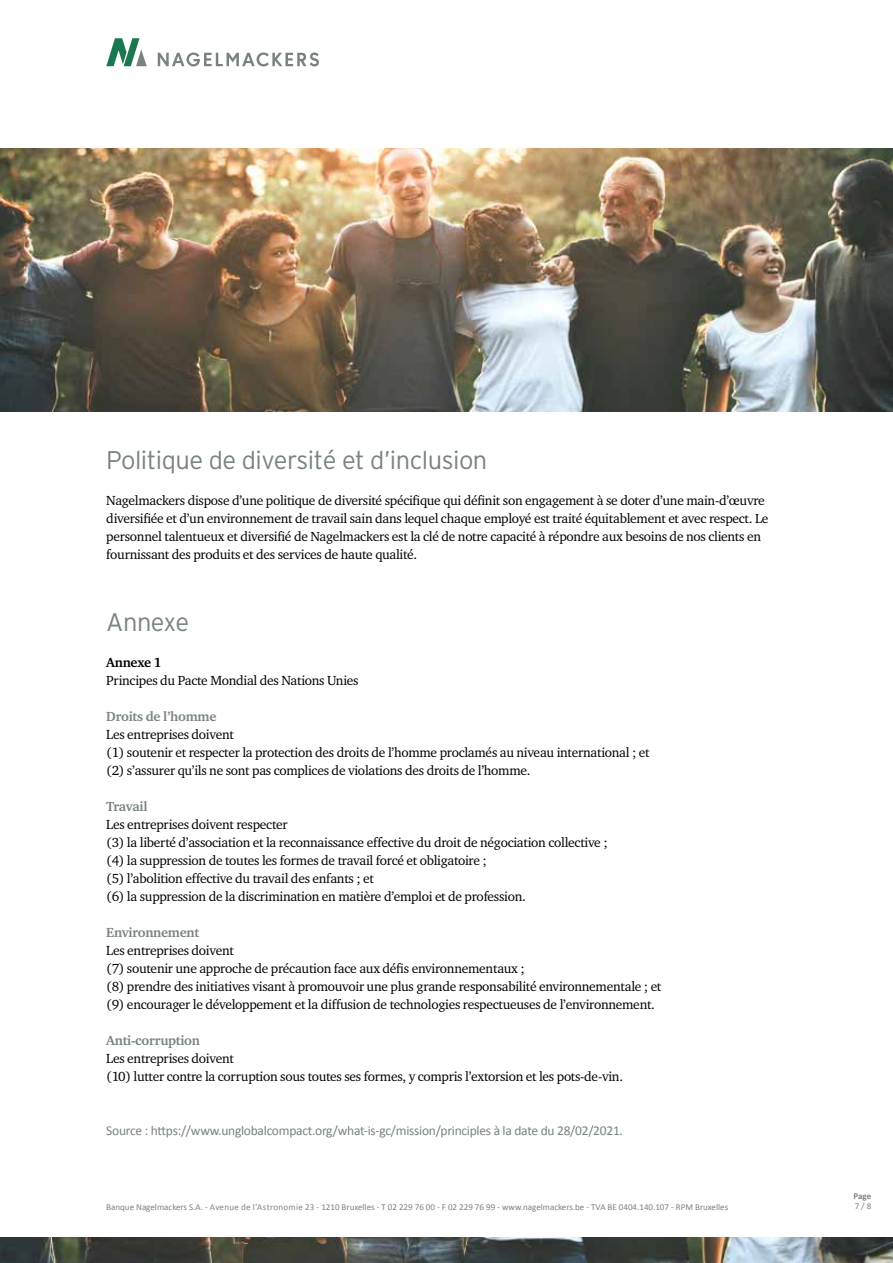
<style>
.page{position:relative;width:893px;height:1263px;background:#fff}
.page>*{position:absolute;margin:0;border:0;box-sizing:border-box;transform-origin:0 0}
.t1{font:300 25.5px "Interstate";letter-spacing:-.02em;color:#79837c}
.t2{font:13.5px/18px "Charter ITC";letter-spacing:-.02em;color:#000}
.t3{font:13.5px "Calibri";letter-spacing:-.02em;color:#79837c}
.t4{font:700 13.5px "Charter ITC";letter-spacing:-.02em;color:#79837c}
.t5{font:700 13.5px "Charter ITC";letter-spacing:-.02em;color:#000}
.t6{font:9px "Calibri";color:#79837c}
.t7{font:700 9px "Calibri";color:#79837c}
.s1{color:#7b8687}
</style>
<div class="page">
<svg style="left:106px;top:38px;width:41px;height:28px"></svg>
<svg style="left:158px;top:52px;width:161px;height:14px"></svg>
<img style="left:0;top:149px;width:893px;height:262px">
<img style="left:0;top:1237px;width:893px;height:26px">
<h1 class="t1" style="left:106px;top:445px;width:383px">Politique de diversité et d’inclusion</h1>
<p class="t2" style="left:106px;top:491px;width:664px">Nagelmackers dispose d’une politique de diversité spécifique qui définit son engagement à se doter d’une main-d’œuvre diversifiée et d’un environnement de travail sain dans lequel chaque employé est traité équitablement et avec respect. Le personnel talentueux et diversifié de Nagelmackers est la clé de notre capacité à répondre aux besoins de nos clients en fournissant des produits et des services de haute qualité.</p>
<h1 class="t1" style="left:106px;top:607px;width:84px">Annexe</h1>
<p class="t5" style="left:106px;top:654px;width:57px">Annexe 1</p>
<p class="t2" style="left:106px;top:671px;width:254px">Principes du Pacte Mondial des Nations Unies</p>
<p class="t4" style="left:106px;top:708px;width:112px">Droits de l’homme</p>
<p class="t2" style="left:106px;top:725px;width:545px">Les entreprises doivent<br>(1) soutenir et respecter la protection des droits de l’homme proclamés au niveau international ; et (2) s’assurer qu’ils ne sont pas complices de violations des droits de l’homme.</p>
<p class="t4" style="left:106px;top:798px;width:43px">Travail</p>
<p class="t2" style="left:106px;top:815px;width:503px">Les entreprises doivent respecter<br>(3) la liberté d’association et la reconnaissance effective du droit de négociation collective ; (4) la suppression de toutes les formes de travail forcé et obligatoire ;<br>(5) l’abolition effective du travail des enfants ; et<br>(6) la suppression de la discrimination en matière d’emploi et de profession.</p>
<p class="t4" style="left:106px;top:924px;width:94px">Environnement</p>
<p class="t2" style="left:106px;top:941px;width:557px">Les entreprises doivent<br>(7) soutenir une approche de précaution face aux défis environnementaux ;<br>(8) prendre des initiatives visant à promouvoir une plus grande responsabilité environnementale ; et (9) encourager le développement et la diffusion de technologies respectueuses de l’environnement.</p>
<p class="t4" style="left:106px;top:1032px;width:95px">Anti-corruption</p>
<p class="t2" style="left:106px;top:1049px;width:518px">Les entreprises doivent<br>(10) lutter contre la corruption sous toutes ses formes, y compris l’extorsion et les pots-de-vin.</p>
<p class="t3" style="left:106px;top:1122px;width:518px">Source : https://www.unglobalcompact.org/what-is-gc/mission/principles à la date du 28/02/2021.</p>
<p class="t7" style="left:854px;top:1190px;width:19px">Page</p>
<p class="t6" style="left:106px;top:1201px;width:623px">Banque Nagelmackers S.A. - <span class="s1">Avenue de l’Astronomie 23</span> - 1210 Bruxelles - T 02 229 76 00 - F 02 229 76 99 - www.nagelmackers.be - TVA BE 0404.140.107 - RPM Bruxelles</p>
<p class="t6" style="left:855px;top:1200px;width:18px">7 / 8</p>
</div>
